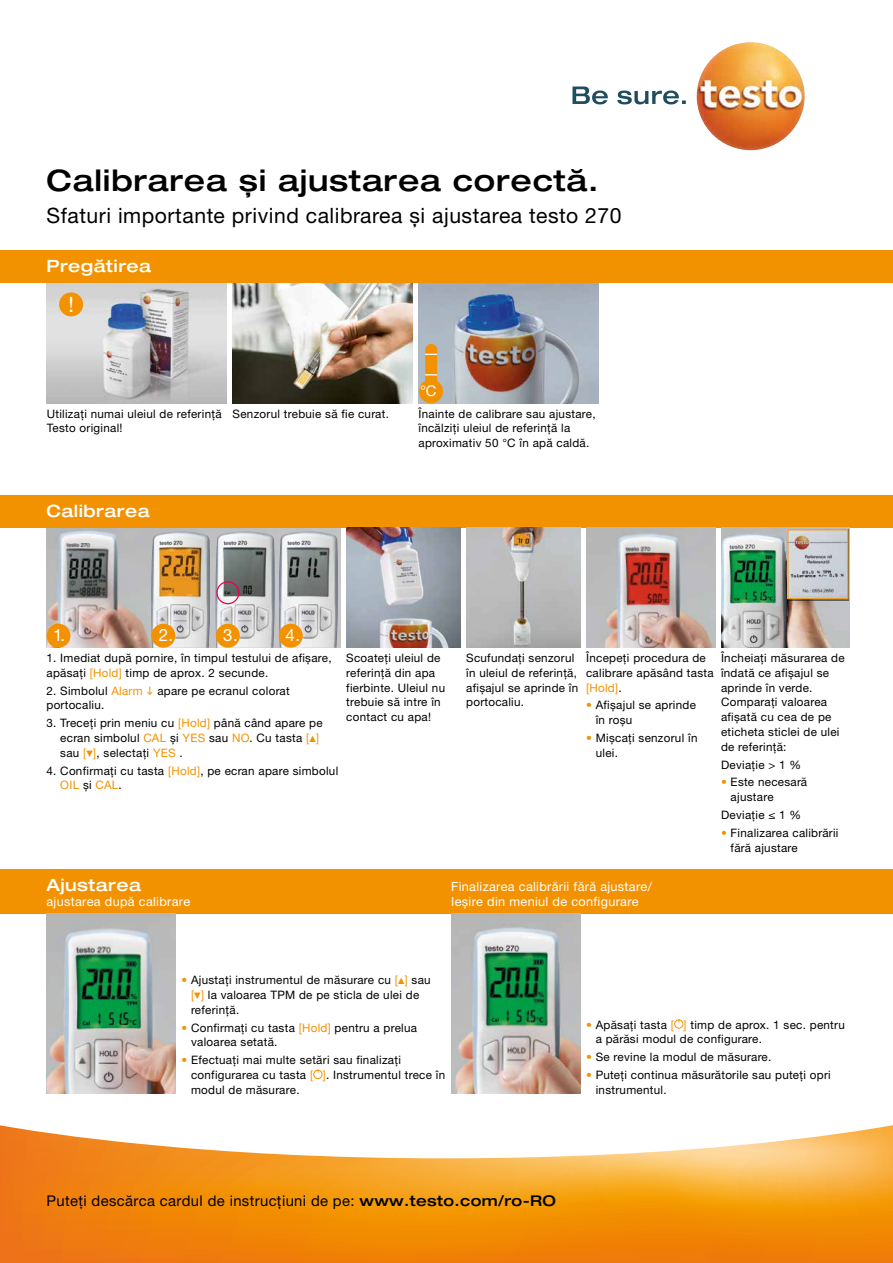
<style>
.page{position:relative;width:893px;height:1263px;background:#fff}
.page>*{position:absolute;margin:0;border:0;box-sizing:border-box;transform-origin:0 0}
.t1{font:500 expanded 29.55px "Helvetica Neue LTW1 G";letter-spacing:.025em;color:#000}
.t2{font:21.15px "Helvetica Neue LTW1 G";letter-spacing:.025em;color:#000}
.t3{font:21.15px "Helvetica Neue LTW1 G";color:#fff}
.t4{font:500 expanded 16.95px "Helvetica Neue LTW1 G";letter-spacing:.025em;color:#fff}
.t5{font:16.95px "Helvetica Neue LTW1 G";color:#fff}
.t6{font:14.85px "Helvetica Neue LTW1 G";letter-spacing:.025em;color:#000}
.t7{font:14.85px "Helvetica Neue LTW1 G";color:#fff}
.t8{font:12.75px "Helvetica Neue LTW1 G";letter-spacing:.025em;color:#fff}
.t9{font:11.7px/14.9px "Helvetica Neue LTW1 G";letter-spacing:.025em;color:#000}
.s1{color:#f39200}
.s2{font-family:"Consolas";color:#f39200}
.s3{font-weight:500;font-stretch:expanded}
</style>
<div class="page">
<img style="left:46px;top:528px;width:294px;height:120px">
<img style="left:151px;top:531px;width:59px;height:117px">
<img style="left:215px;top:531px;width:60px;height:117px">
<img style="left:279px;top:531px;width:59px;height:117px">
<div style="left:216px;top:581px;width:23px;height:23px;border:1px solid #e50051;border-radius:50%"></div>
<svg style="left:0;top:1125px;width:893px;height:138px"></svg>
<div style="left:0;top:250px;width:893px;height:33px;background:#f39200"></div>
<div style="left:0;top:495px;width:893px;height:33px;background:#f39200"></div>
<div style="left:0;top:869px;width:893px;height:45px;background:#f39200"></div>
<img style="left:47px;top:283px;width:180px;height:120px">
<img style="left:233px;top:283px;width:179px;height:120px">
<img style="left:418px;top:283px;width:180px;height:120px">
<img style="left:346px;top:528px;width:114px;height:120px">
<img style="left:466px;top:528px;width:114px;height:120px">
<img style="left:586px;top:528px;width:129px;height:120px">
<img style="left:721px;top:528px;width:129px;height:120px">
<img style="left:451px;top:914px;width:129px;height:180px">
<div style="left:46px;top:624px;width:24px;height:24px;background:#f39200;border-radius:50%"></div>
<div style="left:151px;top:624px;width:24px;height:24px;background:#f39200;border-radius:50%"></div>
<div style="left:216px;top:624px;width:24px;height:24px;background:#f39200;border-radius:50%"></div>
<div style="left:279px;top:624px;width:24px;height:24px;background:#f39200;border-radius:50%"></div>
<div style="left:59px;top:292px;width:24px;height:24px;background:#f39200;border-radius:50%"></div>
<div style="left:419px;top:379px;width:24px;height:24px;background:#f39200;border-radius:50%"></div>
<div style="left:425px;top:344px;width:12px;height:45px;background:#f39200;border-radius:6px"></div>
<svg style="left:425px;top:354px;width:12px;height:1px"></svg>
<svg style="left:425px;top:374px;width:12px;height:1px"></svg>
<svg style="left:787px;top:529px;width:62px;height:71px"></svg>
<img style="left:789px;top:531px;width:57px;height:66px">
<img style="left:46px;top:914px;width:129px;height:180px">
<svg style="left:572px;top:87px;width:114px;height:17px"></svg>
<img style="left:697px;top:42px;width:108px;height:108px;border-radius:54px">
<div style="left:313px;top:1070px;width:9px;height:9px;border:1px solid #f39200;border-radius:50%"></div>
<div style="left:674px;top:1019px;width:9px;height:9px;border:1px solid #f39200;border-radius:50%"></div>
<h1 class="t1" style="left:46px;top:162px;width:553px">Calibrarea și ajustarea corectă.</h1>
<h2 class="t2" style="left:46px;top:202px;width:576px">Sfaturi importante privind calibrarea și ajustarea testo 270</h2>
<h3 class="t4" style="left:46px;top:255px;width:106px">Pregătirea</h3>
<h2 class="t3" style="left:68px;top:291px;width:7px">!</h2>
<p class="t7" style="left:420px;top:381px;width:18px">°C</p>
<p class="t9" style="left:47px;top:406px;width:176px">Utilizați numai uleiul de referință<br>Testo original!</p>
<p class="t9" style="left:233px;top:406px;width:158px">Senzorul trebuie să fie curat.</p>
<p class="t9" style="left:418px;top:406px;width:179px">Înainte de calibrare sau ajustare, încălziți uleiul de referință la aproximativ 50 °C în apă caldă.</p>
<h3 class="t4" style="left:46px;top:500px;width:105px">Calibrarea</h3>
<h3 class="t5" style="left:53px;top:625px;width:13px">1.</h3>
<h3 class="t5" style="left:159px;top:625px;width:16px">2.</h3>
<h3 class="t5" style="left:223px;top:625px;width:16px">3.</h3>
<h3 class="t5" style="left:286px;top:625px;width:16px">4.</h3>
<p class="t9" style="left:46px;top:650px;width:287px">1. Imediat după pornire, în timpul testului de afișare, apăsați <span class="s1">[Hold]</span> timp de aprox. 2 secunde.</p>
<p class="t9" style="left:46px;top:683px;width:98px">2. Simbolul <span class="s1">Alarm</span></p>
<p class="t9" style="left:157px;top:683px;width:134px">apare pe ecranul colorat</p>
<p class="t9" style="left:46px;top:698px;width:59px">portocaliu.</p>
<p class="t9" style="left:60px;top:715px;width:264px;text-indent:-14px">3. Treceți prin meniu cu <span class="s1">[Hold]</span> până când apare pe ecran simbolul <span class="s1">CAL</span> și <span class="s1">YES</span> sau <span class="s1">NO</span>. Cu tasta <span class="s1">[</span><span class="s2">▲</span><span class="s1">] </span>sau <span class="s1">[</span><span class="s2">▼</span><span class="s1">]</span>, selectați <span class="s1">YES</span> .</p>
<p class="t9" style="left:60px;top:763px;width:279px;text-indent:-14px">4. Confirmați cu tasta <span class="s1">[Hold]</span>, pe ecran apare simbolul<br><span class="s1">OIL</span> și <span class="s1">CAL</span>.</p>
<p class="t9" style="left:346px;top:650px;width:100px">Scoateți uleiul de referință din apa fierbinte. Uleiul nu trebuie să intre în contact cu apa!</p>
<p class="t9" style="left:466px;top:650px;width:114px">Scufundați senzorul în uleiul de referință, afișajul se aprinde în portocaliu.</p>
<p class="t9" style="left:586px;top:650px;width:129px">Începeți procedura de calibrare apăsând tasta <span class="s1">[Hold]</span>.</p>
<p class="t9" style="left:721px;top:650px;width:125px">Încheiați măsurarea de îndată ce afișajul se aprinde în verde.<br>Comparați valoarea afișată cu cea de pe eticheta sticlei de ulei de referință:</p>
<p class="t9" style="left:721px;top:757px;width:82px">Deviație &gt; 1 %</p>
<p class="t9" style="left:731px;top:775px;width:78px;text-indent:-10px"><span class="s1">•</span> Este necesară ajustare</p>
<p class="t9" style="left:721px;top:807px;width:82px">Deviație ≤ 1 %</p>
<p class="t9" style="left:731px;top:825px;width:109px;text-indent:-10px"><span class="s1">•</span> Finalizarea calibrării fără ajustare</p>
<p class="t9" style="left:596px;top:698px;width:102px;text-indent:-10px"><span class="s1">•</span> Afișajul se aprinde în roșu</p>
<p class="t9" style="left:596px;top:730px;width:103px;text-indent:-10px"><span class="s1">•</span> Mișcați senzorul în ulei.</p>
<h3 class="t4" style="left:46px;top:874px;width:96px">Ajustarea</h3>
<p class="t8" style="left:451px;top:878px;width:202px">Finalizarea calibrării fără ajustare/</p>
<p class="t8" style="left:46px;top:893px;width:145px">ajustarea după calibrare</p>
<p class="t8" style="left:451px;top:893px;width:189px">Ieșire din meniul de configurare</p>
<p class="t9" style="left:191px;top:972px;width:241px;text-indent:-10px"><span class="s1">•</span> Ajustați instrumentul de măsurare cu <span class="s1">[</span><span class="s2">▲</span><span class="s1">]</span> sau <span class="s1">[</span><span class="s2">▼</span><span class="s1">]</span> la valoarea TPM de pe sticla de ulei de referință.</p>
<p class="t9" style="left:191px;top:1020px;width:228px;text-indent:-10px"><span class="s1">•</span> Confirmați cu tasta <span class="s1">[Hold]</span> pentru a prelua valoarea setată.</p>
<p class="t9" style="left:191px;top:1052px;width:256px;text-indent:-10px"><span class="s1">•</span> Efectuați mai multe setări sau finalizați configurarea cu tasta <span class="s1">[ ]</span>. Instrumentul trece în modul de măsurare.</p>
<p class="t9" style="left:596px;top:1017px;width:251px;text-indent:-10px"><span class="s1">•</span> Apăsați tasta <span class="s1">[ ]</span> timp de aprox. 1 sec. pentru a părăsi modul de configurare.</p>
<p class="t9" style="left:586px;top:1049px;width:187px"><span class="s1">•</span> Se revine la modul de măsurare.</p>
<p class="t9" style="left:596px;top:1067px;width:237px;text-indent:-10px"><span class="s1">•</span> Puteți continua măsurătorile sau puteți opri instrumentul.</p>
<p class="t6" style="left:46px;top:1191px;width:511px">Puteți descărca cardul de instrucțiuni de pe: <span class="s3">www.testo.com/ro-RO</span></p>
</div>
